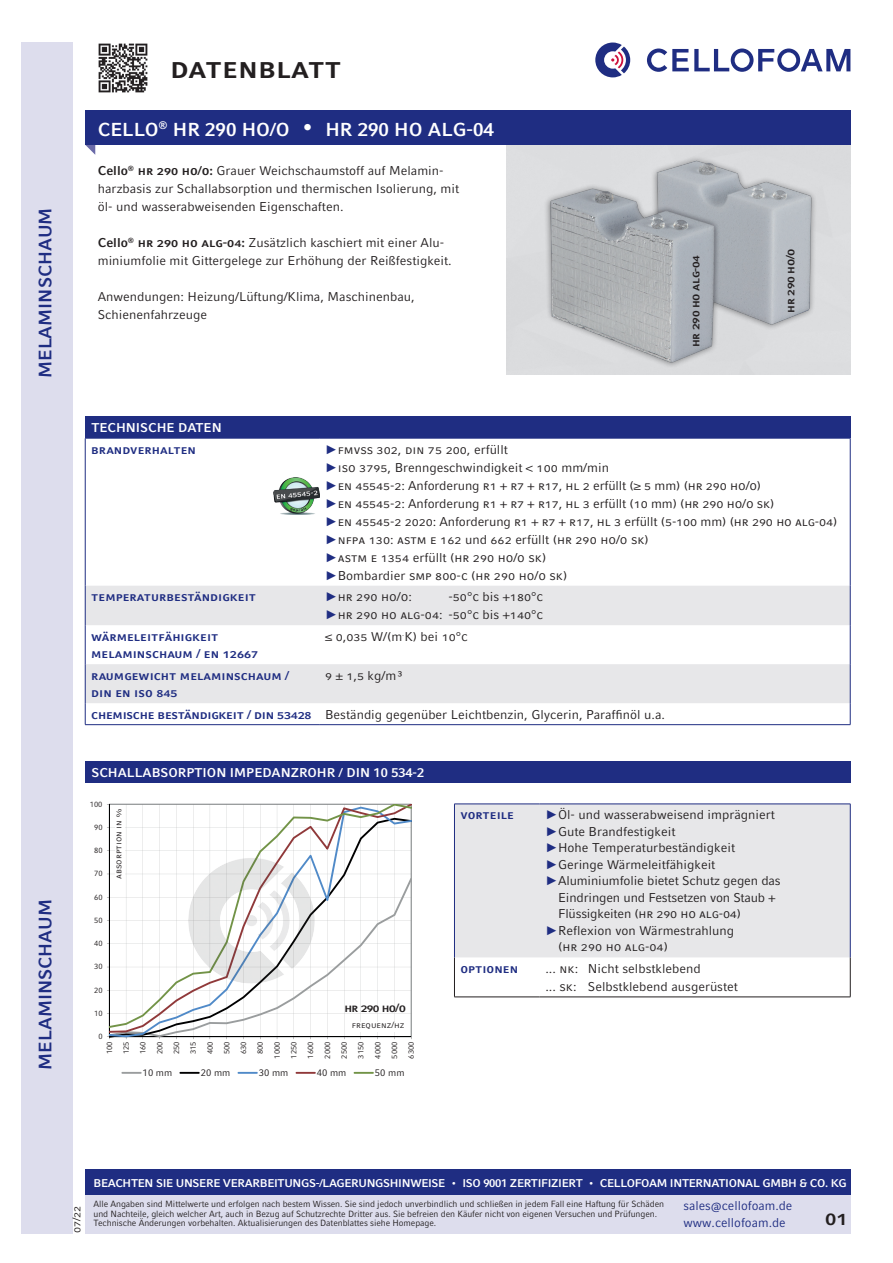
<style>
.page{position:relative;width:893px;height:1263px;background:#fff}
.page>*{position:absolute;margin:0;border:0;box-sizing:border-box;transform-origin:0 0}
.t1{font:700 30px "Compatil Fact LT Pro";color:#231f20}
.t2{font:700 21px "Compatil Fact LT Pro";color:#231f20}
.t3{font:700 18.75px "Compatil Fact LT Pro";color:#fff}
.t4{font:700 18px "Compatil Fact LT Pro";color:#1f2d82}
.t5{font:12.75px/18px "Compatil Fact LT Pro";color:#231f20}
.t6{font:700 12.75px/17.5px "Compatil Fact LT Pro";color:#1f2d82}
.t7{font:700 12.75px "Compatil Fact LT Pro";color:#fff}
.t8{font:12.75px/16.5px "Compatil Fact LT Pro";color:#1f2d82}
.t9{font:700 12px "Compatil Fact LT Pro";letter-spacing:-.03em;color:#231f20}
.t10{font:700 11.25px "Compatil Fact LT Pro";letter-spacing:-.025em;color:#fff}
.t11{font:11.25px "Compatil Fact LT Pro";color:#231f20}
.t12{font:9.6px "Compatil Fact LT Pro";color:#231f20}
.t13{font:9px/9.8px "Compatil Fact LT Pro";letter-spacing:-.01em;color:#231f20;scale:.96 1}
.t14{font:9px "Compatil Fact LT Pro";letter-spacing:-.01em;color:#231f20}
.t15{font:7.65px/16.8px "Compatil Fact LT Pro";letter-spacing:.005em;color:#231f20;text-align:center}
.s1{font-size:27px}
.s2{font-weight:700}
.s3{font-family:"Arial";color:#1f2d82}
.s4{font-weight:700;color:#1f2d82}
</style>
<div class="page">
<div style="left:21px;top:43px;width:51px;height:1190px;background:#dddded"></div>
<svg style="left:85px;top:145px;width:10px;height:10px"></svg>
<div style="left:85px;top:111px;width:765px;height:34px;background:#1f2d82"></div>
<img style="left:522px;top:149px;width:316px;height:225px">
<div style="left:85px;top:417px;width:765px;height:21px;background:#1f2d82"></div>
<svg style="left:86px;top:586px;width:764px;height:117px;fill:#e7e7e9"></svg>
<hr style="left:85px;top:438px;width:1px;height:148px;background:#1f2d82">
<hr style="left:85px;top:438px;width:234px;height:1px;background:#1f2d82">
<hr style="left:319px;top:438px;width:531px;height:1px;background:#1f2d82">
<hr style="left:850px;top:438px;width:1px;height:148px;background:#1f2d82">
<hr style="left:85px;top:586px;width:1px;height:39px;background:#1f2d82">
<hr style="left:850px;top:586px;width:1px;height:39px;background:#1f2d82">
<hr style="left:85px;top:625px;width:1px;height:39px;background:#1f2d82">
<hr style="left:850px;top:625px;width:1px;height:39px;background:#1f2d82">
<hr style="left:85px;top:664px;width:1px;height:39px;background:#1f2d82">
<hr style="left:850px;top:664px;width:1px;height:39px;background:#1f2d82">
<svg style="left:85px;top:703px;width:1px;height:21px"></svg>
<svg style="left:850px;top:703px;width:1px;height:21px"></svg>
<hr style="left:85px;top:724px;width:234px;height:1px;background:#1f2d82">
<hr style="left:319px;top:724px;width:531px;height:1px;background:#1f2d82">
<div style="left:85px;top:761px;width:765px;height:21px;background:#1f2d82"></div>
<hr style="left:109px;top:1037px;width:302px;height:1px;background:#000001">
<svg style="left:109px;top:804px;width:303px;height:224px"></svg>
<hr style="left:121px;top:1072px;width:21px;height:2px;background:#9a9d9e">
<hr style="left:179px;top:1072px;width:21px;height:2px;background:#000001">
<hr style="left:238px;top:1072px;width:20px;height:2px;background:#508ac8">
<hr style="left:296px;top:1072px;width:20px;height:2px;background:#90393a">
<hr style="left:354px;top:1072px;width:20px;height:2px;background:#729347">
<div style="left:352px;top:1022px;width:54px;height:10px;background:#fff"></div>
<div style="left:115px;top:807px;width:10px;height:72px;background:#fff"></div>
<img style="left:98px;top:43px;width:50px;height:50px">
<img style="left:189px;top:857px;width:127px;height:127px">
<img style="left:273px;top:477px;width:46px;height:38px">
<div style="left:455px;top:805px;width:395px;height:152px;background:#e7e7e9"></div>
<hr style="left:454px;top:957px;width:1px;height:40px;background:#231f20">
<hr style="left:850px;top:957px;width:1px;height:40px;background:#231f20">
<hr style="left:454px;top:997px;width:85px;height:1px;background:#231f20">
<hr style="left:539px;top:997px;width:311px;height:1px;background:#231f20">
<hr style="left:454px;top:804px;width:85px;height:1px;background:#1f2d82">
<hr style="left:454px;top:804px;width:1px;height:153px;background:#1f2d82">
<hr style="left:539px;top:804px;width:311px;height:1px;background:#1f2d82">
<hr style="left:850px;top:804px;width:1px;height:153px;background:#1f2d82">
<svg style="left:595px;top:43px;width:35px;height:34px"></svg>
<svg style="left:647px;top:49px;width:203px;height:23px"></svg>
<div style="left:85px;top:1171px;width:765px;height:62px;background:#dddded"></div>
<div style="left:85px;top:1169px;width:765px;height:26px;background:#1f2d82"></div>
<h3 class="t4" style="left:35px;top:378px;width:171px;rotate:-90deg">MELAMINSCHAUM</h3>
<h3 class="t4" style="left:35px;top:1069px;width:171px;rotate:-90deg">MELAMINSCHAUM</h3>
<h1 class="t1" style="left:170px;top:49px;width:173px">datenblatt</h1>
<h3 class="t3" style="left:98px;top:118px;width:398px">CELLO<sup>®</sup> HR 290 HO/O <span class="s1">•</span> HR 290 HO ALG-04</h3>
<p class="t5" style="left:98px;top:162px;width:363px"><span class="s2">Cello</span><sup>®</sup> <span class="s2">hr 290 ho/o:</span> Grauer Weichschaumstoff auf Melamin&shy;harzbasis zur Schallabsorption und thermischen Isolierung, mit öl- und wasserabweisenden Eigenschaften.</p>
<p class="t5" style="left:98px;top:234px;width:355px"><span class="s2">Cello</span><sup>®</sup> <span class="s2">hr 290 ho alg-04:</span> Zusätzlich kaschiert mit einer Alu&shy;miniumfolie mit Gittergelege zur Erhöhung der Reißfestigkeit.</p>
<p class="t5" style="left:98px;top:288px;width:318px">Anwendungen: Heizung/Lüftung/Klima, Maschinenbau,<br>Schienenfahrzeuge</p>
<p class="t9" style="left:688px;top:347px;width:94px;rotate:-90deg">hr 290 ho alg-04</p>
<p class="t9" style="left:783px;top:313px;width:65px;rotate:-90deg">hr 290 ho/o</p>
<p class="t7" style="left:91px;top:420px;width:132px">TECHNISCHE DATEN</p>
<p class="t6" style="left:91px;top:440px;width:106px">brandverhalten</p>
<p class="t5" style="left:325px;top:440px;width:514px"><span class="s3">►</span>fmvss 302, din 75 200, erfüllt<br><span class="s3">►</span>iso 3795, Brenngeschwindigkeit &lt; 100 mm/min<br><span class="s3">►</span>en 45545-2: Anforderung r1 + r7 + r17, hl 2 erfüllt (≥ 5 mm) (hr 290 ho/o)<br><span class="s3">►</span>en 45545-2: Anforderung r1 + r7 + r17, hl 3 erfüllt (10 mm) (hr 290 ho/o sk)<br><span class="s3">►</span>en 45545-2 2020: Anforderung r1 + r7 + r17, hl 3 erfüllt (5-100 mm) (hr 290 ho alg-04) <span class="s3">►</span>NFPA 130: ASTM e 162 und 662 erfüllt (hr 290 ho/o sk)<br><span class="s3">►</span>ASTM e 1354 erfüllt (hr 290 ho/o sk)<br><span class="s3">►</span>Bombardier SM P 800-C (hr 290 ho/o sk)</p>
<p class="t6" style="left:91px;top:588px;width:166px">temperaturbeständigkeit</p>
<p class="t5" style="left:325px;top:588px;width:88px"><span class="s3">►</span>HR 290 HO/O:</p>
<p class="t5" style="left:325px;top:588px;width:218px;text-align:right">-50°c bis +180°c<br><span class="s3">►</span>HR 290 HO alg-04: -50°c bis +140°c</p>
<p class="t6" style="left:91px;top:627px;width:168px">wärmeleitfähigkeit melaminschaum / en 12667</p>
<p class="t5" style="left:325px;top:627px;width:143px">≤ 0,035 W/(m<sup>.</sup>K) bei 10°c</p>
<p class="t6" style="left:91px;top:666px;width:199px">raumgewicht melaminschaum / din en iso 845</p>
<p class="t5" style="left:325px;top:666px;width:80px">9 ± 1,5 kg/m³</p>
<p class="t5" style="left:91px;top:705px;width:575px"><span class="s4">chemische beständigkeit / din 53428</span> Beständig gegenüber Leichtbenzin, Glycerin, Paraffinöl u.a.</p>
<p class="t7" style="left:91px;top:765px;width:334px">SCHALLABSORPTION IMPEDANZROHR / DIN 10 534-2</p>
<p class="t15" style="left:90px;top:796px;width:14px">100</p>
<p class="t15" style="left:94px;top:819px;width:10px">90</p>
<p class="t15" style="left:94px;top:842px;width:10px">80</p>
<p class="t15" style="left:94px;top:865px;width:10px">70</p>
<p class="t15" style="left:94px;top:889px;width:10px">60</p>
<p class="t15" style="left:94px;top:912px;width:10px">50</p>
<p class="t15" style="left:94px;top:935px;width:10px">40</p>
<p class="t15" style="left:94px;top:958px;width:10px">30</p>
<p class="t15" style="left:94px;top:982px;width:10px">20</p>
<p class="t15" style="left:94px;top:1005px;width:10px">10</p>
<p class="t15" style="left:98px;top:1028px;width:6px">0</p>
<p class="t14" style="left:113px;top:879px;width:72px;rotate:-90deg">absorption in %</p>
<p class="t9" style="left:344px;top:1001px;width:62px">hr 290 HO/O</p>
<p class="t14" style="left:352px;top:1020px;width:54px">frequenz/hz</p>
<p class="t15" style="left:101px;top:1058px;width:18px;rotate:-90deg">100<br>125<br>160<br>200<br>250<br>315<br>400<br>500<br>630<br>800<br>1000<br>1250<br>1600<br>2000<br>2500<br>3150<br>4000<br>5000<br>6300</p>
<p class="t12" style="left:143px;top:1067px;width:31px">10 mm</p>
<p class="t12" style="left:201px;top:1067px;width:31px">20 mm</p>
<p class="t12" style="left:259px;top:1067px;width:31px">30 mm</p>
<p class="t12" style="left:317px;top:1067px;width:31px">40 mm</p>
<p class="t12" style="left:375px;top:1067px;width:31px">50 mm</p>
<p class="t6" style="left:460px;top:806px;width:55px">Vorteile</p>
<p class="t5" style="left:545px;top:806px;width:231px"><span class="s3">►</span>Öl- und wasserabweisend imprägniert</p>
<p class="t5" style="left:545px;top:822px;width:132px"><span class="s3">►</span>Gute Brandfestigkeit</p>
<p class="t5" style="left:545px;top:839px;width:191px"><span class="s3">►</span>Hohe Temperaturbeständigkeit</p>
<p class="t5" style="left:545px;top:855px;width:171px"><span class="s3">►</span>Geringe Wärmeleitfähigkeit</p>
<p class="t5" style="left:545px;top:872px;width:237px"><span class="s3">►</span>Aluminiumfolie bietet Schutz gegen das</p>
<p class="t5" style="left:558px;top:888px;width:219px">Eindringen und Festsetzen von Staub +</p>
<p class="t5" style="left:558px;top:905px;width:184px">Flüssigkeiten (hr 290 ho alg-04)</p>
<p class="t5" style="left:545px;top:921px;width:190px"><span class="s3">►</span>Reflexion von Wärmestrahlung</p>
<p class="t5" style="left:558px;top:938px;width:111px">(hr 290 ho alg-04)</p>
<p class="t6" style="left:460px;top:960px;width:59px">optionen</p>
<p class="t5" style="left:545px;top:959px;width:194px">... nk: Nicht selbstklebend<br>... sk: Selbstklebend ausgerüstet</p>
<p class="t11" style="left:70px;top:1233px;width:29px;rotate:-90deg">07/22</p>
<p class="t10" style="left:94px;top:1176px;width:755px">BEACHTEN SIE UNSERE VERARBEITUNGS-/LAGERUNGSHINWEISE • ISO 9001 ZERTIFIZIERT • CELLOFOAM INTERNATIONAL GMBH &amp; CO. KG</p>
<p class="t8" style="left:683px;top:1198px;width:110px">sales@cellofoam.de www.cellofoam.de</p>
<p class="t13" style="left:94px;top:1199px;width:596px">Alle Angaben sind Mittelwerte und erfolgen nach bestem Wissen. Sie sind jedoch unverbindlich und schließen in jedem Fall eine Haftung für Schäden und Nachteile, gleich welcher Art, auch in Bezug auf Schutzrechte Dritter aus. Sie befreien den Käufer nicht von eigenen Versuchen und Prüfungen.<br>Technische Änderungen vorbehalten. Aktualisierungen des Datenblattes siehe Homepage.</p>
<h2 class="t2" style="left:825px;top:1205px;width:24px">01</h2>
</div>
